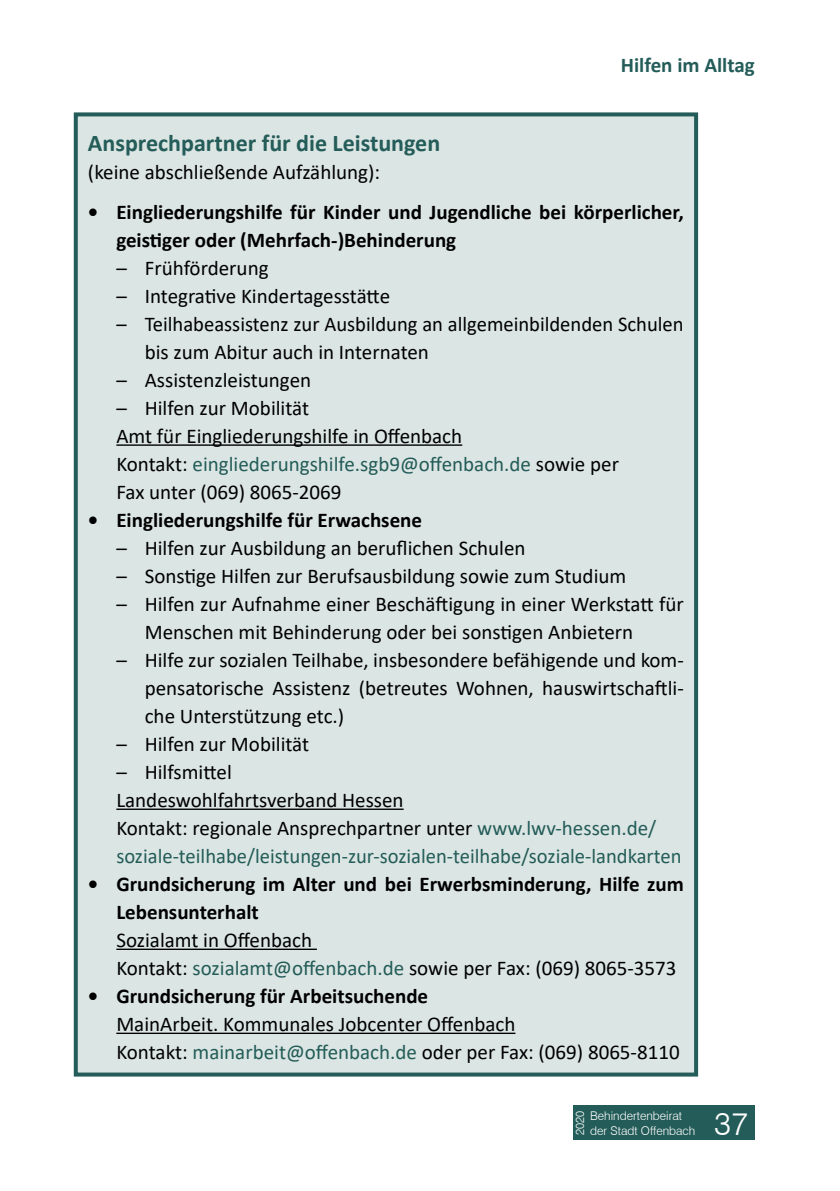
<style>
.page{position:relative;width:840px;height:1191px;background:#fff}
.page>*{position:absolute;margin:0;border:0;box-sizing:border-box;transform-origin:0 0}
.t1{font:300 32px "Swiss 721 BT";color:#fff}
.t2{font:700 24px "Calibri";color:#235c58}
.t3{font:21px/28px "Calibri";color:#000}
.t4{font:700 21px/28px "Calibri";color:#000}
.t5{font:21px/28px "Calibri";color:#235c58}
.t6{font:700 21px "Calibri";color:#235c58}
.t7{font:300 12px/14.4px "Swiss 721 BT";color:#fff}
.t8{font:300 12px "Swiss 721 BT";color:#fff;scale:.95 1}
.s1{color:#235c58}
.s2{color:#000}
</style>
<div class="page">
<div style="left:573px;top:1106px;width:181px;height:34px;background:#235c58"></div>
<div style="left:74px;top:112px;width:623px;height:964px;background:#dbe5e3;border:4px solid #235c58"></div>
<hr style="left:116px;top:444px;width:346px;height:2px;background:#000">
<hr style="left:116px;top:808px;width:287px;height:2px;background:#000">
<hr style="left:116px;top:948px;width:201px;height:2px;background:#000">
<hr style="left:116px;top:1032px;width:399px;height:2px;background:#000">
<p class="t6" style="left:620px;top:51px;width:135px">Hilfen im Alltag</p>
<p class="t2" style="left:88px;top:126px;width:353px">Ansprechpartner für die Leistungen</p>
<p class="t3" style="left:88px;top:158px;width:293px">(keine abschließende Aufzählung):</p>
<p class="t4" style="left:116px;top:197px;width:568px;text-indent:-28px">• Eingliederungshilfe für Kinder und Jugendliche bei körperlicher, geistiger oder (Mehrfach-)Behinderung</p>
<p class="t3" style="left:116px;top:253px;width:154px">– Frühförderung</p>
<p class="t3" style="left:116px;top:281px;width:275px">– Integrative Kindertagesstätte</p>
<p class="t3" style="left:145px;top:309px;width:540px;text-indent:-28px">– Teilhabeassistenz zur Ausbildung an allgemeinbildenden Schulen bis zum Abitur auch in Internaten</p>
<p class="t3" style="left:116px;top:365px;width:196px">– Assistenzleistungen</p>
<p class="t3" style="left:116px;top:393px;width:504px">– Hilfen zur Mobilität<br>Amt für Eingliederungshilfe in Offenbach<br>Kontakt: <span class="s1">eingliederungshilfe.sgb9@offenbach.de</span> sowie per Fax unter (069) 8065-2069</p>
<p class="t4" style="left:88px;top:505px;width:335px">• Eingliederungshilfe für Erwachsene</p>
<p class="t3" style="left:116px;top:533px;width:410px">– Hilfen zur Ausbildung an beruflichen Schulen</p>
<p class="t3" style="left:116px;top:561px;width:511px">– Sonstige Hilfen zur Berufsausbildung sowie zum Studium</p>
<p class="t3" style="left:145px;top:589px;width:540px;text-indent:-28px">– Hilfen zur Aufnahme einer Beschäftigung in einer Werkstatt für<br>Menschen mit Behinderung oder bei sonstigen Anbietern</p>
<p class="t3" style="left:145px;top:645px;width:540px;text-align:justify;text-indent:-28px">– Hilfe zur sozialen Teilhabe, insbesondere befähigende und kom&shy;pensatorische Assistenz (betreutes Wohnen, hauswirtschaftli&shy;che Unterstützung etc.)</p>
<p class="t3" style="left:116px;top:729px;width:194px">– Hilfen zur Mobilität</p>
<p class="t5" style="left:116px;top:757px;width:566px"><span class="s2">– Hilfsmittel<br>Landeswohlfahrtsverband Hessen<br>Kontakt: regionale Ansprechpartner unter</span> www.lwv-hessen.de/ soziale-teilhabe/leistungen-zur-sozialen-teilhabe/soziale-landkarten</p>
<p class="t4" style="left:116px;top:869px;width:568px;text-indent:-28px">• Grundsicherung im Alter und bei Erwerbsminderung, Hilfe zum<br>Lebensunterhalt</p>
<p class="t3" style="left:116px;top:925px;width:561px">Sozialamt in Offenbach<br>Kontakt: <span class="s1">sozialamt@offenbach.de</span> sowie per Fax: (069) 8065-3573</p>
<p class="t4" style="left:88px;top:981px;width:341px">• Grundsicherung für Arbeitsuchende</p>
<p class="t3" style="left:116px;top:1009px;width:564px">MainArbeit. Kommunales Jobcenter Offenbach<br>Kontakt: <span class="s1">mainarbeit@offenbach.de</span> oder per Fax: (069) 8065-8110</p>
<p class="t8" style="left:572px;top:1134px;width:27px;rotate:-90deg">2020</p>
<p class="t7" style="left:590px;top:1108px;width:106px">Behindertenbeirat der Stadt Offenbach</p>
<h1 class="t1" style="left:713px;top:1103px;width:36px">37</h1>
</div>
